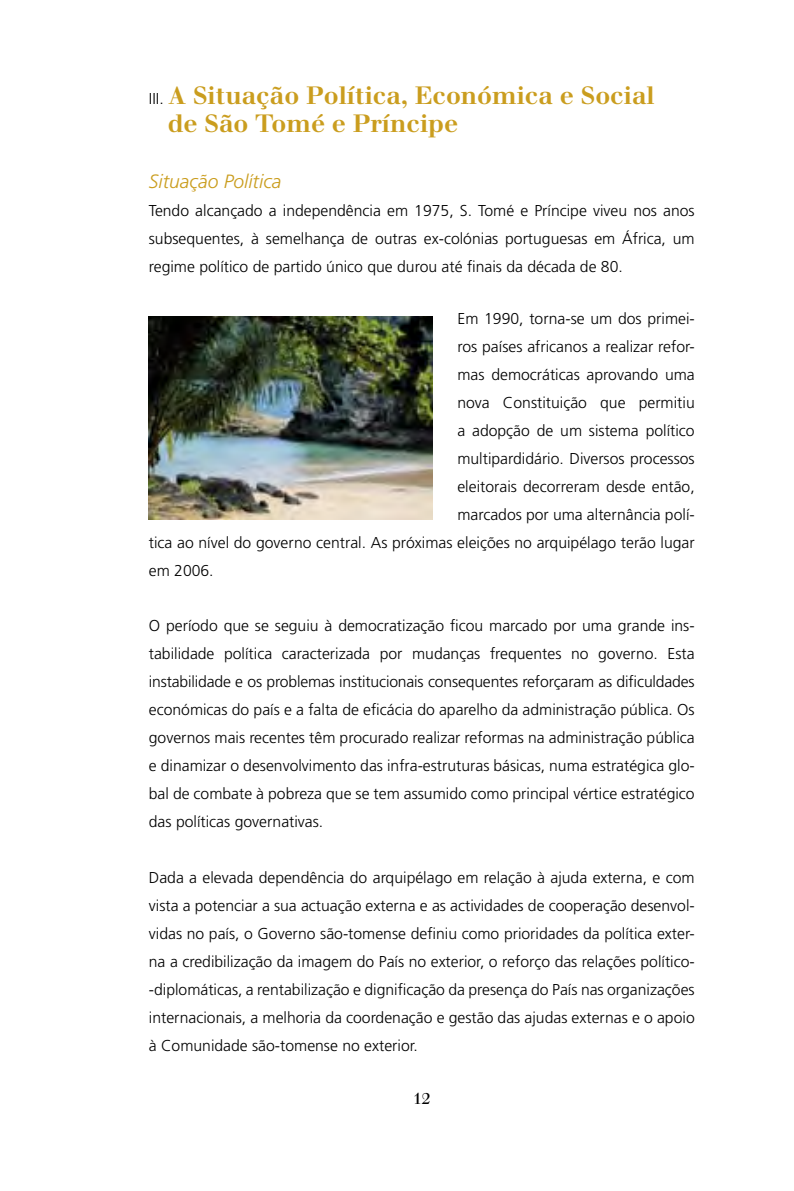
<style>
.page{position:relative;width:794px;height:1191px;background:#fff}
.page>*{position:absolute;margin:0;border:0;box-sizing:border-box;transform-origin:0 0}
.t1{font:700 24.5px/28px "Walbaum";color:#ca9d1e}
.t2{font:italic 300 19.25px "Frutiger";color:#ca9d1e}
.t3{font:300 15.75px/28px "Frutiger";color:#000;text-align:justify}
.t4{font:15.75px "Walbaum";color:#000}
.s1{font-family:"Frutiger";font-weight:300;font-size:15.75px;color:#000}
</style>
<div class="page">
<img style="left:149px;top:316px;width:283px;height:203px">
<h1 class="t1" style="left:168px;top:81px;width:488px;text-indent:-19px"><span class="s1">III.</span> A Situação Política, Económica e Social de São Tomé e Príncipe</h1>
<p class="t2" style="left:149px;top:170px;width:134px">Situação Política</p>
<p class="t3" style="left:149px;top:196px;width:547px">Tendo alcançado a independência em 1975, S. Tomé e Príncipe viveu nos anos subsequentes, à semelhança de outras ex-colónias portuguesas em África, um regime político de partido único que durou até finais da década de 80.</p>
<p class="t3" style="left:457px;top:305px;width:239px">Em 1990, torna-se um dos primei-</p>
<p class="t3" style="left:457px;top:333px;width:239px">ros países africanos a realizar refor-</p>
<p class="t3" style="left:457px;top:361px;width:239px">mas democráticas aprovando uma</p>
<p class="t3" style="left:457px;top:389px;width:239px">nova Constituição que permitiu</p>
<p class="t3" style="left:457px;top:417px;width:239px">a adopção de um sistema político</p>
<p class="t3" style="left:457px;top:445px;width:239px">multipardidário. Diversos processos</p>
<p class="t3" style="left:457px;top:473px;width:239px">eleitorais decorreram desde então,</p>
<p class="t3" style="left:457px;top:501px;width:239px">marcados por uma alternância polí-</p>
<p class="t3" style="left:149px;top:529px;width:547px">tica ao nível do governo central. As próximas eleições no arquipélago terão lugar</p>
<p class="t3" style="left:149px;top:557px;width:66px">em 2006.</p>
<p class="t3" style="left:149px;top:611px;width:547px">O período que se seguiu à democratização ficou marcado por uma grande ins&shy;tabilidade política caracterizada por mudanças frequentes no governo. Esta instabilidade e os problemas institucionais consequentes reforçaram as dificuldades económicas do país e a falta de eficácia do aparelho da administração pública. Os governos mais recentes têm procurado realizar reformas na administração pública e dinamizar o desenvolvimento das infra-estruturas básicas, numa estratégica glo&shy;bal de combate à pobreza que se tem assumido como principal vértice estratégico das políticas governativas.</p>
<p class="t3" style="left:149px;top:863px;width:547px">Dada a elevada dependência do arquipélago em relação à ajuda externa, e com vista a potenciar a sua actuação externa e as actividades de cooperação desenvol&shy;vidas no país, o Governo são-tomense definiu como prioridades da política exter&shy;na a credibilização da imagem do País no exterior, o reforço das relações político--diplomáticas, a rentabilização e dignificação da presença do País nas organizações internacionais, a melhoria da coordenação e gestão das ajudas externas e o apoio à Comunidade são-tomense no exterior.</p>
<p class="t4" style="left:413px;top:1089px;width:19px">12</p>
</div>
